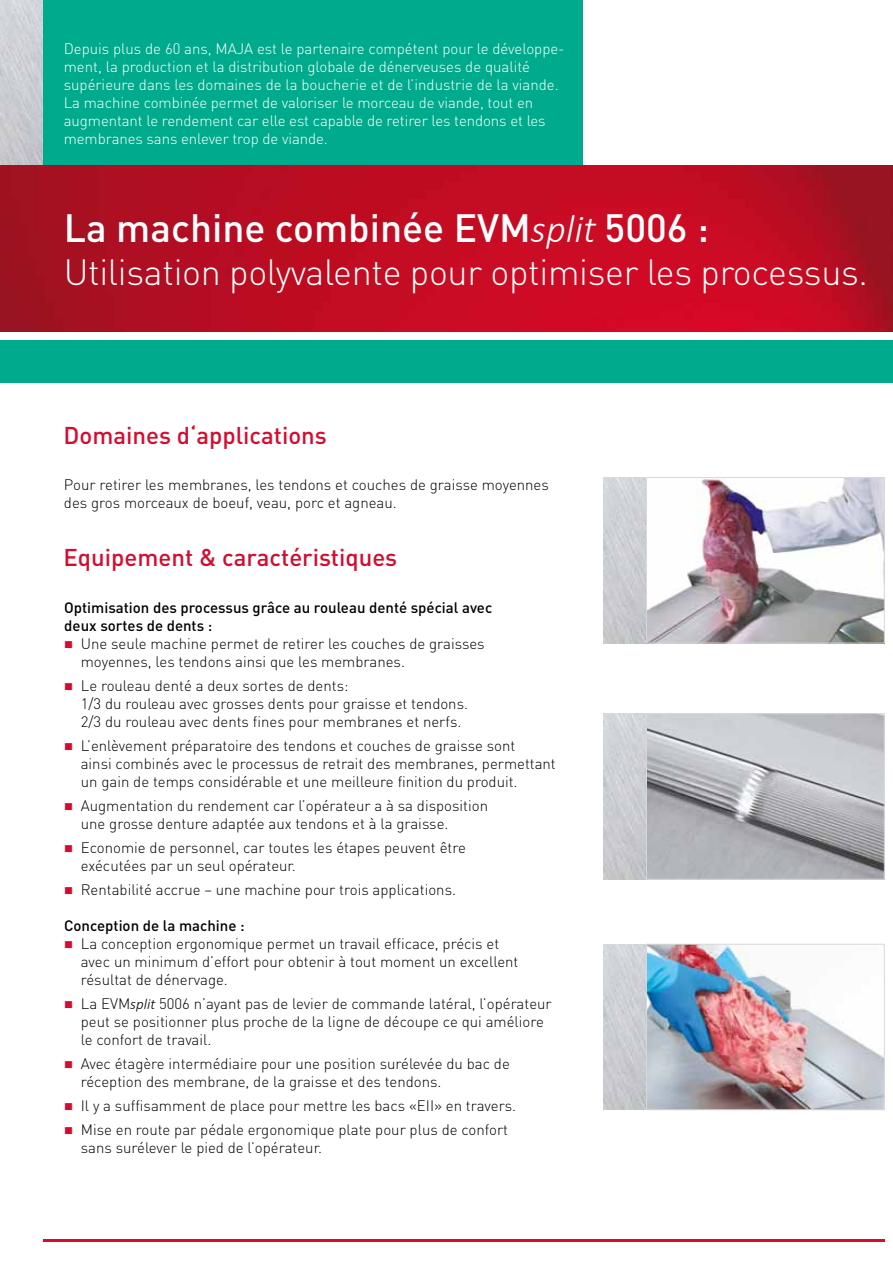
<style>
.page{position:relative;width:893px;height:1263px;background:#fff}
.page>*{position:absolute;margin:0;border:0;box-sizing:border-box;transform-origin:0 0}
.t1{font:500 39px "DIN Pro";color:#fff}
.t2{font:300 36px "DIN Pro";letter-spacing:-.01em;color:#fff}
.t3{font:500 24px "DIN Pro";color:#d50c2f}
.t4{font:300 15px/18px "DIN Pro";color:#000}
.t5{font:300 15px/18px "DIN Pro";letter-spacing:-.005em;color:#fff}
.t6{font:500 15px/18px "DIN Pro";color:#000}
.s1{font-family:"Calibri";font-weight:300;font-style:italic}
.s2{color:#d50c2f}
.s3{font-family:"Calibri";font-style:italic}
</style>
<div class="page">
<div style="left:43px;top:0;width:540px;height:166px;background:#00aa8d"></div>
<img style="left:0;top:0;width:43px;height:166px">
<hr style="left:43px;top:1239px;width:841px;height:3px;background:#d50c2f">
<img style="left:0;top:166px;width:893px;height:166px">
<div style="left:0;top:340px;width:893px;height:43px;background:#00aa8d"></div>
<img style="left:604px;top:944px;width:278px;height:166px">
<div style="left:646px;top:944px;width:238px;height:166px;border:1px solid #d7d8d8"></div>
<img style="left:604px;top:477px;width:278px;height:166px">
<div style="left:646px;top:477px;width:238px;height:166px;border:1px solid #d7d8d8"></div>
<img style="left:604px;top:713px;width:278px;height:166px">
<div style="left:646px;top:713px;width:238px;height:166px;border:1px solid #d7d8d8"></div>
<p class="t5" style="left:64px;top:39px;width:502px">Depuis plus de 60 ans, MAJA est le partenaire compétent pour le développe&shy;ment, la production et la distribution globale de dénerveuses de qualité supérieure dans les domaines de la boucherie et de l’industrie de la viande.<br>La machine combinée permet de valoriser le morceau de viande, tout en augmentant le rendement car elle est capable de retirer les tendons et les membranes sans enlever trop de viande.</p>
<h1 class="t1" style="left:64px;top:201px;width:647px">La machine combinée EVM<span class="s1">split</span> 5006 :</h1>
<h2 class="t2" style="left:64px;top:248px;width:806px">Utilisation polyvalente pour optimiser les processus.</h2>
<h3 class="t3" style="left:63px;top:419px;width:265px">Domaines d‘applications</h3>
<p class="t4" style="left:64px;top:475px;width:486px">Pour retirer les membranes, les tendons et couches de graisse moyennes des gros morceaux de boeuf, veau, porc et agneau.</p>
<h3 class="t3" style="left:63px;top:541px;width:335px">Equipement &amp; caractéristiques</h3>
<p class="t6" style="left:64px;top:598px;width:430px">Optimisation des processus grâce au rouleau denté spécial avec deux sortes de dents :</p>
<p class="t4" style="left:81px;top:634px;width:405px;text-indent:-17px"><span class="s2">■</span> Une seule machine permet de retirer les couches de graisses moyennes, les tendons ainsi que les membranes.</p>
<p class="t4" style="left:81px;top:676px;width:389px;text-indent:-17px"><span class="s2">■</span> Le rouleau denté a deux sortes de dents:<br>1/3 du rouleau avec grosses dents pour graisse et tendons.<br>2/3 du rouleau avec dents fines pour membranes et nerfs.</p>
<p class="t4" style="left:81px;top:736px;width:477px;text-indent:-17px"><span class="s2">■</span> L’enlèvement préparatoire des tendons et couches de graisse sont<br>ainsi combinés avec le processus de retrait des membranes, permettant un gain de temps considérable et une meilleure finition du produit.</p>
<p class="t4" style="left:81px;top:796px;width:409px;text-indent:-17px"><span class="s2">■</span> Augmentation du rendement car l’opérateur a à sa disposition une grosse denture adaptée aux tendons et à la graisse.</p>
<p class="t4" style="left:81px;top:838px;width:387px;text-indent:-17px"><span class="s2">■</span> Economie de personnel, car toutes les étapes peuvent être exécutées par un seul opérateur.</p>
<p class="t4" style="left:64px;top:880px;width:393px"><span class="s2">■</span> Rentabilité accrue – une machine pour trois applications.</p>
<p class="t6" style="left:64px;top:916px;width:182px">Conception de la machine :</p>
<p class="t4" style="left:81px;top:934px;width:439px;text-indent:-17px"><span class="s2">■</span> La conception ergonomique permet un travail efficace, précis et avec un minimum d’effort pour obtenir à tout moment un excellent résultat de dénervage.</p>
<p class="t4" style="left:81px;top:994px;width:472px;text-indent:-17px"><span class="s2">■</span> La EVM<span class="s3">split</span> 5006 n’ayant pas de levier de commande latéral, l’opérateur peut se positionner plus proche de la ligne de découpe ce qui améliore le confort de travail.</p>
<p class="t4" style="left:81px;top:1054px;width:431px;text-indent:-17px"><span class="s2">■</span> Avec étagère intermédiaire pour une position surélevée du bac de réception des membrane, de la graisse et des tendons.</p>
<p class="t4" style="left:64px;top:1096px;width:453px"><span class="s2">■</span> Il y a suffisamment de place pour mettre les bacs «EII» en travers.</p>
<p class="t4" style="left:81px;top:1120px;width:429px;text-indent:-17px"><span class="s2">■</span> Mise en route par pédale ergonomique plate pour plus de confort sans surélever le pied de l’opérateur.</p>
</div>
